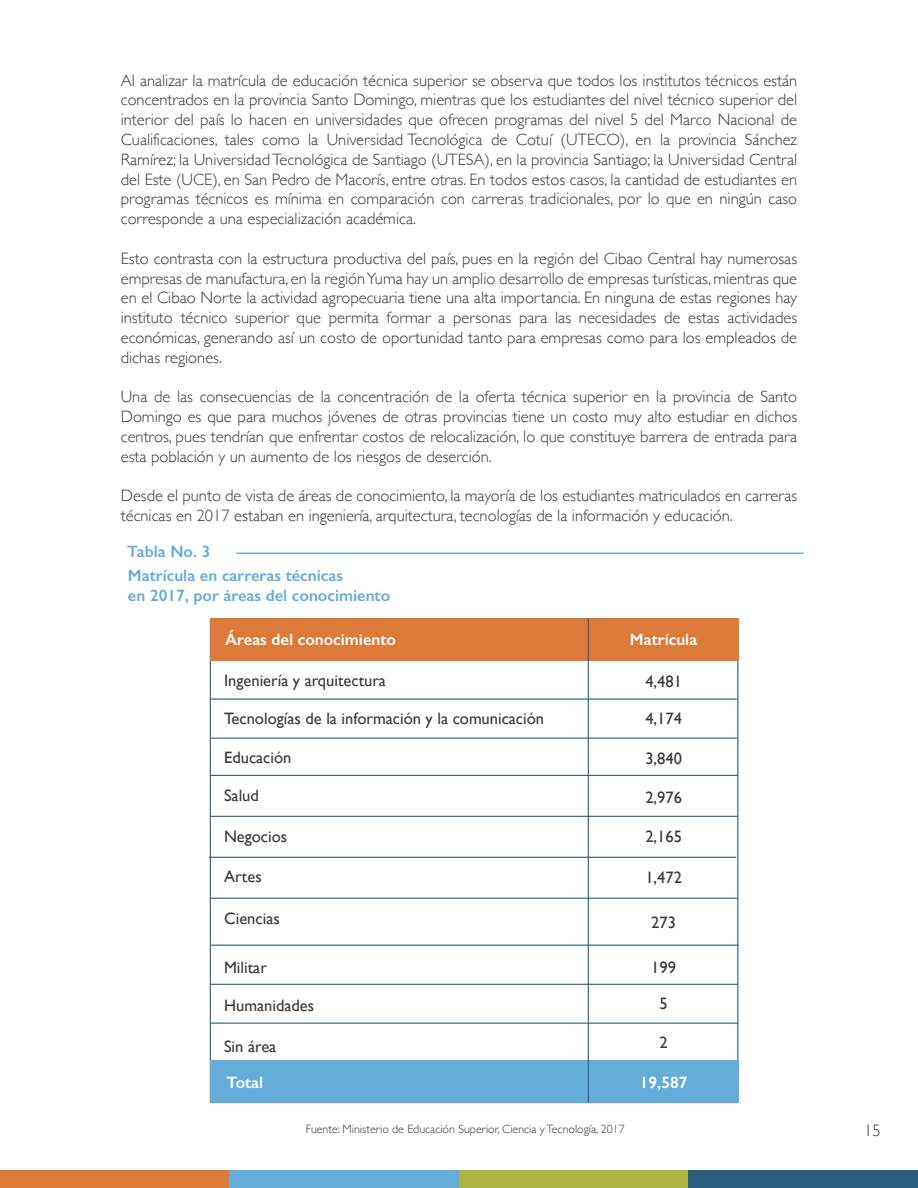
<style>
.page{position:relative;width:918px;height:1188px;background:#fff}
.page>*{position:absolute;margin:0;border:0;box-sizing:border-box;transform-origin:0 0}
.t1{font:300 16.5px/19.8px "Gill Sans";color:#383838;text-align:justify}
.t2{font:16.5px/35.8px "Gill Sans";color:#383838;text-align:center}
.t3{font:600 16.5px/23.5px "Gill Sans";color:#64addb}
.t4{font:600 16.5px "Gill Sans";color:#fff}
.t5{font:300 12px "Gill Sans";color:#383838}
</style>
<div class="page">
<div style="left:0;top:1170px;width:230px;height:18px;background:#de7a39"></div>
<div style="left:229px;top:1170px;width:230px;height:18px;background:#64addb"></div>
<div style="left:459px;top:1170px;width:230px;height:18px;background:#acb542"></div>
<div style="left:688px;top:1170px;width:230px;height:18px;background:#2a5e80"></div>
<hr style="left:236px;top:553px;width:568px;height:1px;background:#64addb">
<div style="left:210px;top:618px;width:528px;height:42px;background:#de7a39"></div>
<div style="left:211px;top:1060px;width:528px;height:43px;background:#64addb"></div>
<hr style="left:210px;top:698px;width:527px;height:2px;background:#2a5e80">
<hr style="left:210px;top:738px;width:527px;height:1px;background:#2a5e80">
<hr style="left:211px;top:775px;width:527px;height:1px;background:#2a5e80">
<hr style="left:210px;top:816px;width:527px;height:1px;background:#2a5e80">
<hr style="left:209px;top:857px;width:527px;height:1px;background:#2a5e80">
<hr style="left:211px;top:898px;width:527px;height:1px;background:#2a5e80">
<hr style="left:211px;top:945px;width:527px;height:1px;background:#2a5e80">
<hr style="left:211px;top:984px;width:527px;height:1px;background:#2a5e80">
<hr style="left:211px;top:1023px;width:527px;height:1px;background:#2a5e80">
<hr style="left:588px;top:618px;width:1px;height:485px;background:#2a5e80">
<p class="t1" style="left:121px;top:69px;width:678px">Al analizar la matrícula de educación técnica superior se observa que todos los institutos técnicos están concentrados en la provincia Santo Domingo, mientras que los estudiantes del nivel técnico superior del interior del país lo hacen en universidades que ofrecen programas del nivel 5 del Marco Nacional de Cualificaciones, tales como la Universidad Tecnológica de Cotuí (UTECO), en la provincia Sánchez Ramírez; la Universidad Tecnológica de Santiago (UTESA), en la provincia Santiago; la Universidad Central del Este (UCE), en San Pedro de Macorís, entre otras. En todos estos casos, la cantidad de estudiantes en programas técnicos es mínima en comparación con carreras tradicionales, por lo que en ningún caso corresponde a una especialización académica.</p>
<p class="t1" style="left:121px;top:248px;width:678px">Esto contrasta con la estructura productiva del país, pues en la región del Cibao Central hay numerosas empresas de manufactura, en la región Yuma hay un amplio desarrollo de empresas turísticas, mientras que en el Cibao Norte la actividad agropecuaria tiene una alta importancia. En ninguna de estas regiones hay instituto técnico superior que permita formar a personas para las necesidades de estas actividades económicas, generando así un costo de oportunidad tanto para empresas como para los empleados de dichas regiones.</p>
<p class="t1" style="left:121px;top:386px;width:678px">Una de las consecuencias de la concentración de la oferta técnica superior en la provincia de Santo Domingo es que para muchos jóvenes de otras provincias tiene un costo muy alto estudiar en dichos centros, pues tendrían que enfrentar costos de relocalización, lo que constituye barrera de entrada para esta población y un aumento de los riesgos de deserción.</p>
<p class="t1" style="left:121px;top:485px;width:678px">Desde el punto de vista de áreas de conocimiento, la mayoría de los estudiantes matriculados en carreras técnicas en 2017 estaban en ingeniería, arquitectura, tecnologías de la información y educación.</p>
<p class="t3" style="left:127px;top:540px;width:217px">Tabla No. 3<br>Matrícula en carreras técnicas</p>
<p class="t3" style="left:128px;top:583px;width:264px">en 2017, por áreas del conocimiento</p>
<p class="t4" style="left:225px;top:630px;width:172px">Áreas del conocimiento</p>
<p class="t4" style="left:630px;top:630px;width:69px">Matrícula</p>
<p class="t2" style="left:224px;top:662px;width:163px">Ingeniería y arquitectura</p>
<p class="t2" style="left:645px;top:663px;width:38px">4,481</p>
<p class="t2" style="left:224px;top:700px;width:322px">Tecnologías de la información y la comunicación</p>
<p class="t2" style="left:224px;top:739px;width:69px">Educación</p>
<p class="t2" style="left:224px;top:778px;width:36px">Salud</p>
<p class="t2" style="left:224px;top:818px;width:65px">Negocios</p>
<p class="t2" style="left:224px;top:858px;width:39px">Artes</p>
<p class="t2" style="left:224px;top:900px;width:57px">Ciencias</p>
<p class="t2" style="left:224px;top:949px;width:44px">Militar</p>
<p class="t2" style="left:224px;top:988px;width:92px">Humanidades</p>
<p class="t2" style="left:224px;top:1028px;width:54px">Sin área</p>
<p class="t2" style="left:645px;top:700px;width:38px">4,174</p>
<p class="t2" style="left:645px;top:740px;width:38px">3,840</p>
<p class="t2" style="left:645px;top:779px;width:38px">2,976</p>
<p class="t2" style="left:645px;top:818px;width:38px">2,165</p>
<p class="t2" style="left:645px;top:859px;width:38px">1,472</p>
<p class="t2" style="left:651px;top:904px;width:26px">273</p>
<p class="t2" style="left:651px;top:949px;width:26px">199<br>5</p>
<p class="t2" style="left:660px;top:1024px;width:10px">2</p>
<p class="t4" style="left:227px;top:1073px;width:38px">Total</p>
<p class="t4" style="left:640px;top:1073px;width:49px">19,587</p>
<p class="t5" style="left:306px;top:1119px;width:321px">Fuente: Ministerio de Educación Superior, Ciencia y Tecnología, 2017</p>
<p class="t1" style="left:864px;top:1120px;width:18px">15</p>
</div>
